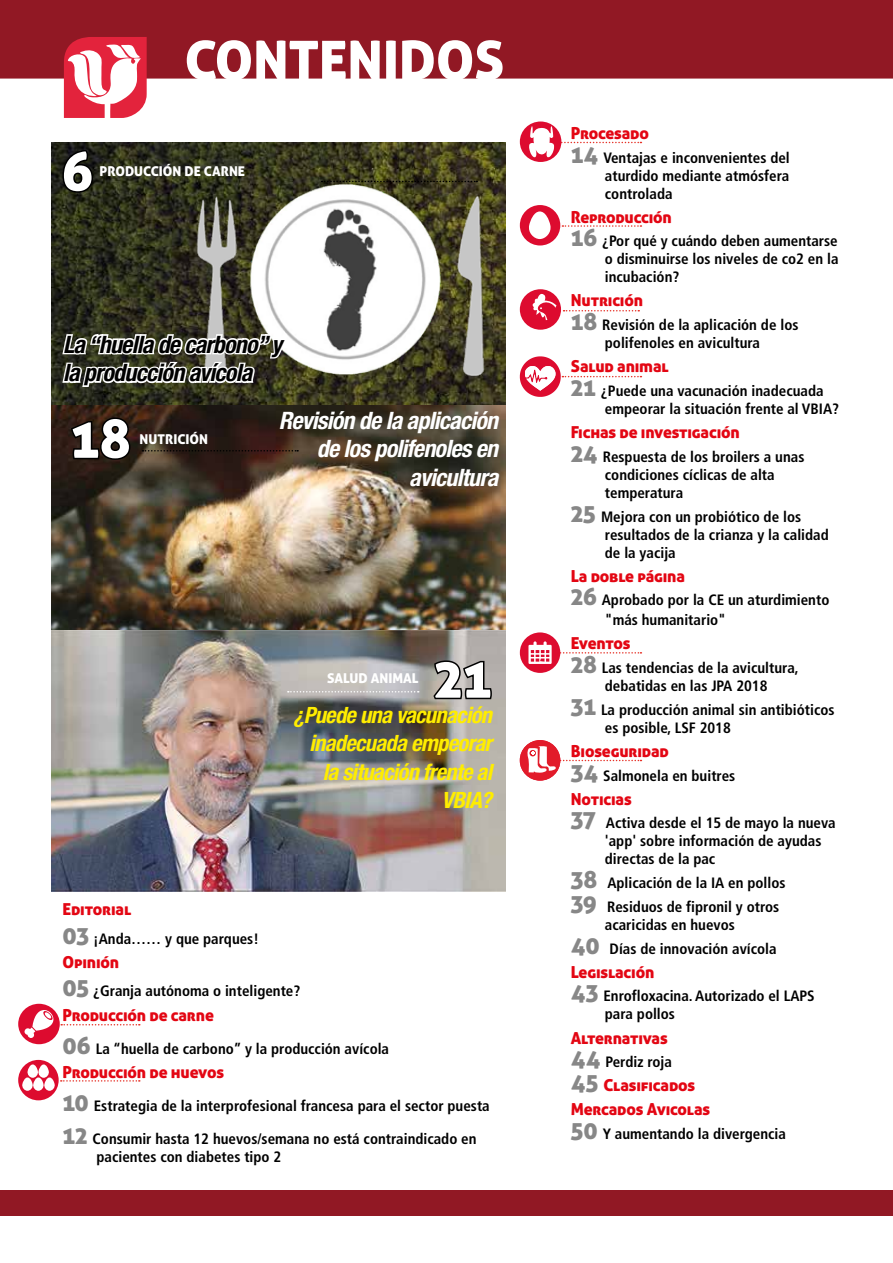
<style>
.page{position:relative;width:893px;height:1263px;background:#fff}
.page>*{position:absolute;margin:0;border:0;box-sizing:border-box;transform-origin:0 0}
.t1{font:54px "Aller Display";color:#fff}
.t2{font:italic 700 condensed 24px/28.5px "Helvetica Neue LT Com";letter-spacing:-.03em;color:#fff;text-align:right}
.t3{font:italic 700 condensed 24px/28.5px "Helvetica Neue LT Com";letter-spacing:-.03em;color:#000}
.t4{font:italic 700 condensed 22.5px/28.5px "Helvetica Neue LT Com";letter-spacing:-.03em;color:#ffed00;text-align:right}
.t5{font:16.5px/24px "Aller Display";letter-spacing:-.01em;color:#e30613}
.t6{font:700 condensed 15px/18px "Frutiger";color:#000}
.t7{font:13.5px "Aller Display";color:#fff}
.s1{font-family:"Aller Display";font-weight:400;font-stretch:normal;font-size:24px;color:#878787}
.s2{font-size:24px;color:#878787}
</style>
<div class="page">
<div style="left:0;top:1190px;width:893px;height:25px;background:#911824"></div>
<div style="left:520px;top:632px;width:40px;height:41px;background:#dd0b2f;border-radius:50%"></div>
<svg style="left:528px;top:641px;width:113px;height:23px"></svg>
<div style="left:520px;top:740px;width:40px;height:40px;background:#e5394a;border-radius:50%"></div>
<div style="left:18px;top:1060px;width:41px;height:40px;background:#dd0b2f;border-radius:50%"></div>
<svg style="left:22px;top:1064px;width:33px;height:27px"></svg>
<svg style="left:61px;top:1080px;width:79px;height:2px"></svg>
<svg style="left:61px;top:1024px;width:79px;height:1px"></svg>
<div style="left:18px;top:1004px;width:42px;height:40px;background:#dd0b2f;border-radius:50%"></div>
<svg style="left:25px;top:1010px;width:28px;height:28px"></svg>
<div style="left:520px;top:289px;width:41px;height:41px;background:#dd0b2f;border-radius:50%"></div>
<svg style="left:563px;top:310px;width:76px;height:1px"></svg>
<svg style="left:532px;top:294px;width:25px;height:32px"></svg>
<div style="left:0;top:0;width:893px;height:79px;background:#911824"></div>
<svg style="left:64px;top:37px;width:83px;height:81px"></svg>
<img style="left:51px;top:142px;width:454px;height:749px">
<svg style="left:69px;top:415px;width:64px;height:47px;background:#22160f"></svg>
<svg style="left:61px;top:148px;width:34px;height:46px;background:#181911"></svg>
<svg style="left:142px;top:450px;width:156px;height:1px"></svg>
<svg style="left:288px;top:691px;width:131px;height:1px"></svg>
<svg style="left:431px;top:658px;width:62px;height:43px;background:#7d7a77"></svg>
<div style="left:520px;top:740px;width:40px;height:41px;background:#e21b2a;border-radius:50%"></div>
<svg style="left:527px;top:746px;width:114px;height:28px"></svg>
<div style="left:520px;top:122px;width:41px;height:40px;background:#dd0b2f;border-radius:50%"></div>
<svg style="left:529px;top:126px;width:112px;height:31px"></svg>
<div style="left:520px;top:205px;width:40px;height:40px;background:#dd0b2f;border-radius:50%"></div>
<svg style="left:529px;top:211px;width:22px;height:28px"></svg>
<svg style="left:562px;top:225px;width:79px;height:2px"></svg>
<svg style="left:520px;top:356px;width:121px;height:41px"></svg>
<img style="left:189px;top:172px;width:313px;height:214px">
<svg style="left:61px;top:312px;width:228px;height:95px"></svg>
<h1 class="t1" style="left:185px;top:26px;width:322px">CONTENIDOS</h1>
<h1 class="t1" style="left:61px;top:137px;width:34px">6</h1>
<p class="t7" style="left:100px;top:163px;width:147px">PRODUCCIÓN DE CARNE</p>
<h2 class="t3" style="left:63px;top:330px;width:221px">La “huella de carbono” y la producción avícola</h2>
<h2 class="t2" style="left:279px;top:406px;width:221px">Revisión de la aplicación de los polifenoles en avicultura</h2>
<h1 class="t1" style="left:71px;top:404px;width:62px">18</h1>
<p class="t7" style="left:140px;top:430px;width:70px">NUTRICIÓN</p>
<p class="t7" style="left:327px;top:670px;width:93px">SALUD ANIMAL</p>
<h1 class="t1" style="left:434px;top:644px;width:59px">21</h1>
<h3 class="t4" style="left:294px;top:700px;width:200px">¿Puede una vacunación inadecuada empeorar la situación frente al<br>VBIA?</h3>
<p class="t5" style="left:63px;top:897px;width:70px">Editorial</p>
<p class="t6" style="left:63px;top:929px;width:198px"><span class="s1">03</span> ¡Anda…… y que parques!</p>
<p class="t5" style="left:63px;top:949px;width:58px">Opinión</p>
<p class="t6" style="left:63px;top:982px;width:239px"><span class="s1">05</span> ¿Granja autónoma o inteligente?</p>
<p class="t5" style="left:63px;top:1002px;width:153px">Producción de carne</p>
<p class="t6" style="left:63px;top:1039px;width:328px"><span class="s1">06</span> La “huella de carbono” y la producción avícola</p>
<p class="t5" style="left:63px;top:1059px;width:163px">Producción de huevos</p>
<p class="t6" style="left:63px;top:1096px;width:429px"><span class="s1">10</span> Estrategia de la interprofesional francesa para el sector puesta</p>
<p class="t6" style="left:97px;top:1129px;width:382px;text-indent:-34px"><span class="s1">12</span> Consumir hasta 12 huevos/semana no está contraindicado en pacientes con diabetes tipo 2</p>
<p class="t5" style="left:571px;top:121px;width:80px">Procesado</p>
<p class="t6" style="left:605px;top:148px;width:186px;text-align:justify;text-indent:-34px"><span class="s1">14</span> Ventajas e inconvenientes del aturdido mediante atmósfera controlada</p>
<p class="t5" style="left:571px;top:204px;width:103px">Reproducción</p>
<p class="t6" style="left:605px;top:232px;width:235px;text-align:justify;text-indent:-34px"><span class="s1">16</span> ¿Por qué y cuándo deben aumentarse o disminuirse los niveles de co2 en la incubación?</p>
<p class="t5" style="left:571px;top:288px;width:74px">Nutrición</p>
<p class="t6" style="left:571px;top:316px;width:229px;text-align:center"><span class="s1">18</span> Revisión de la aplicación de los polifenoles en avicultura</p>
<p class="t5" style="left:571px;top:354px;width:99px">Salud animal</p>
<p class="t6" style="left:605px;top:382px;width:236px;text-indent:-34px"><span class="s1">21</span> ¿Puede una vacunación inadecuada empeorar la situación frente al VBIA?</p>
<p class="t5" style="left:571px;top:420px;width:170px">Fichas de investigación</p>
<p class="t6" style="left:605px;top:448px;width:201px;text-indent:-34px"><span class="s1">24</span> Respuesta de los broilers a unas condiciones cíclicas de alta temperatura</p>
<p class="t6" style="left:605px;top:507px;width:225px;text-indent:-34px"><span class="s1">25</span> Mejora con un probiótico de los resultados de la crianza y la calidad de la yacija</p>
<p class="t5" style="left:571px;top:563px;width:116px">La doble página</p>
<p class="t6" style="left:605px;top:590px;width:226px;line-height:19.8px;text-indent:-34px"><span class="s1">26</span> Aprobado por la CE un aturdimiento "más humanitario"</p>
<p class="t5" style="left:571px;top:631px;width:61px">Eventos</p>
<p class="t6" style="left:571px;top:659px;width:229px;text-align:center"><span class="s1">28</span> Las tendencias de la avicultura, debatidas en las JPA 2018</p>
<p class="t6" style="left:605px;top:701px;width:231px;text-indent:-34px"><span class="s1">31</span> La producción animal sin antibióticos es posible, LSF 2018</p>
<p class="t5" style="left:571px;top:739px;width:100px">Bioseguridad</p>
<p class="t6" style="left:571px;top:766px;width:166px"><span class="s1">34</span> Salmonela en buitres</p>
<p class="t5" style="left:571px;top:786px;width:62px">Noticias</p>
<p class="t6" style="left:605px;top:814px;width:232px;text-indent:-34px"><span class="s1">37</span> Activa desde el 15 de mayo la nueva 'app' sobre información de ayudas directas de la pac</p>
<p class="t6" style="left:571px;top:871px;width:216px;line-height:23.7px"><span class="s1">38</span> Aplicación de la IA en pollos<br><span class="s1">39</span> Residuos de fipronil y otros</p>
<p class="t6" style="left:571px;top:913px;width:207px;line-height:23.7px;text-align:center">acaricidas en huevos<br><span class="s1">40</span> Días de innovación avícola</p>
<p class="t5" style="left:571px;top:959px;width:85px">Legislación</p>
<p class="t6" style="left:605px;top:987px;width:211px;text-indent:-34px"><span class="s1">43</span> Enrofloxacina. Autorizado el LAPS para pollos</p>
<p class="t5" style="left:571px;top:1025px;width:98px">Alternativas</p>
<p class="t6" style="left:571px;top:1053px;width:103px"><span class="s1">44</span> Perdiz roja</p>
<p class="t5" style="left:571px;top:1073px;width:141px"><span class="s2">45</span> Clasificados<br>Mercados Avicolas</p>
<p class="t6" style="left:571px;top:1125px;width:217px"><span class="s1">50</span> Y aumentando la divergencia</p>
</div>
